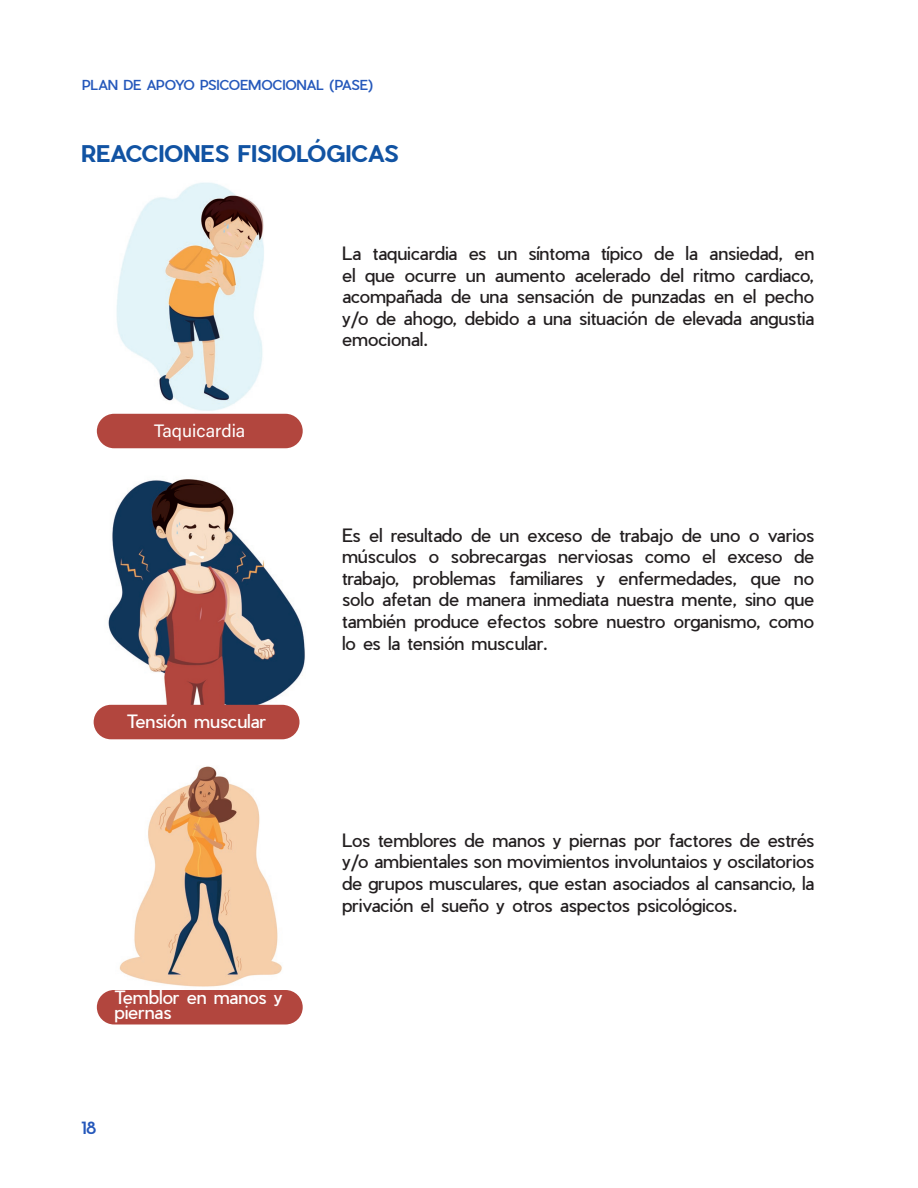
<style>
.page{position:relative;width:918px;height:1188px;background:#fff}
.page>*{position:absolute;margin:0;border:0;box-sizing:border-box;transform-origin:0 0}
.t1{font:700 22.5px "Pier Sans";letter-spacing:-.01em;color:#1153a3}
.t2{font:18px/21.6px "Pier Sans";letter-spacing:-.01em;color:#231f20;text-align:justify}
.t3{font:18px/15px "Pier Sans";letter-spacing:-.01em;color:#fff}
.t4{font:18px "Acumin Variable Concept";letter-spacing:.02em;color:#fff}
.t5{font:500 16.5px "Pier Sans";color:#2558bb}
.t6{font:500 13.5px "Pier Sans";letter-spacing:-.01em;color:#2558bb}
</style>
<div class="page">
<img style="left:112px;top:182px;width:176px;height:232px">
<img style="left:119px;top:766px;width:163px;height:221px">
<img style="left:105px;top:479px;width:200px;height:227px">
<div style="left:97px;top:414px;width:206px;height:34px;background:#b2463e;border-radius:17px"></div>
<div style="left:97px;top:990px;width:206px;height:34px;background:#b2463e;border-radius:17px"></div>
<div style="left:94px;top:705px;width:206px;height:34px;background:#b2463e;border-radius:17px"></div>
<p class="t6" style="left:82px;top:76px;width:293px">PLAN DE APOYO PSICOEMOCIONAL (PASE)</p>
<p class="t1" style="left:81px;top:138px;width:319px">REACCIONES FISIOLÓGICAS</p>
<p class="t4" style="left:154px;top:419px;width:92px">Taquicardia</p>
<p class="t3" style="left:127px;top:714px;width:141px">Tensión muscular</p>
<p class="t3" style="left:114px;top:990px;width:170px">Temblor en manos y piernas</p>
<p class="t5" style="left:81px;top:1117px;width:17px">18</p>
<p class="t2" style="left:342px;top:243px;width:474px">La taquicardia es un síntoma típico de la ansiedad, en el que ocurre un aumento acelerado del ritmo cardiaco, acompañada de una sensación de punzadas en el pecho y/o de ahogo, debido a una situación de elevada angustia emocional.</p>
<p class="t2" style="left:342px;top:524px;width:474px">Es el resultado de un exceso de trabajo de uno o varios músculos o sobrecargas nerviosas como el exceso de trabajo, problemas familiares y enfermedades, que no solo afetan de manera inmediata nuestra mente, sino que también produce efectos sobre nuestro organismo, como lo es la tensión muscular.</p>
<p class="t2" style="left:342px;top:829px;width:474px">Los temblores de manos y piernas por factores de estrés y/o ambientales son movimientos involuntaios y oscilatorios de grupos musculares, que estan asociados al cansancio, la privación el sueño y otros aspectos psicológicos.</p>
</div>
